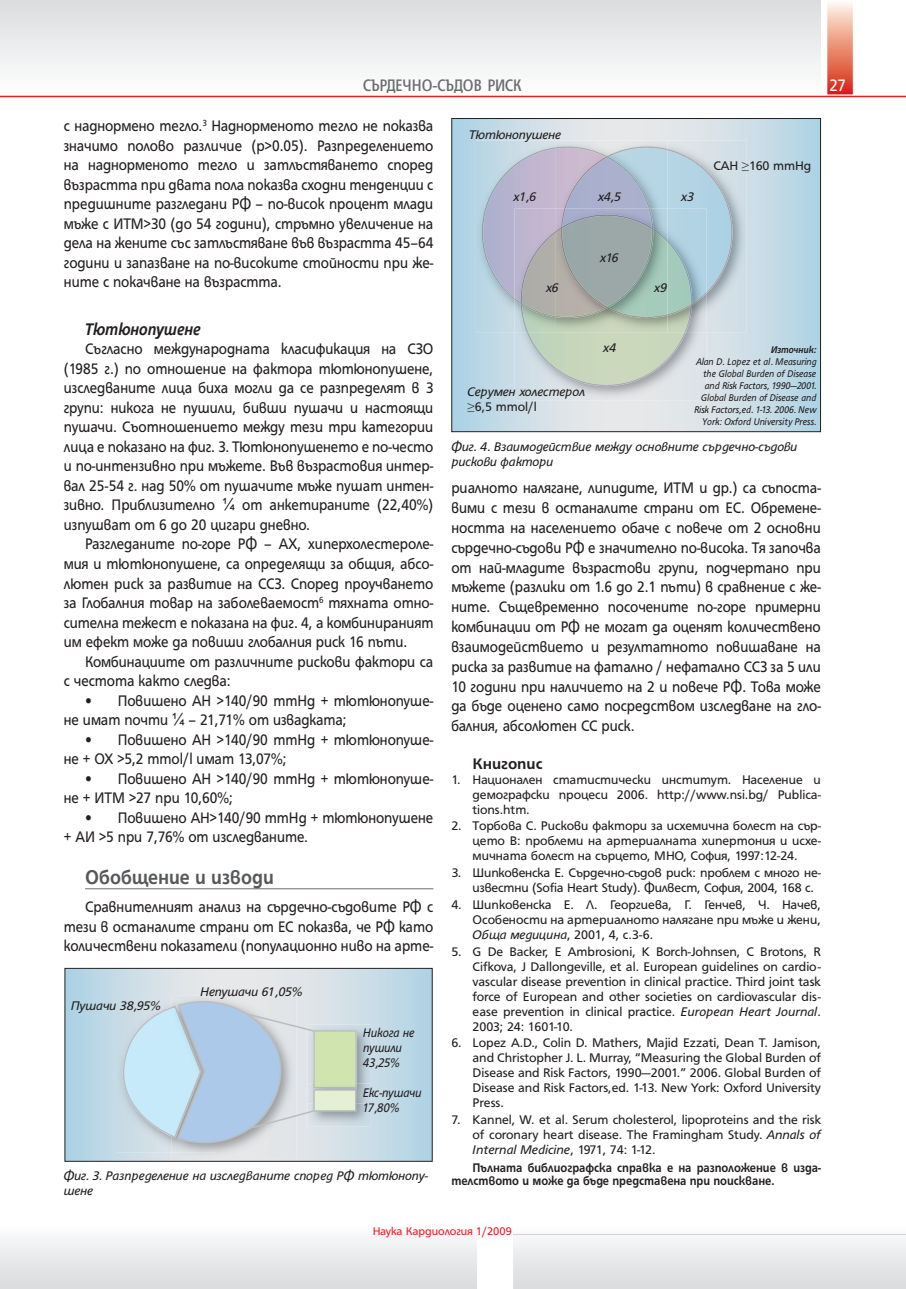
<style>
.page{position:relative;width:906px;height:1289px;background:#fff}
.page>*{position:absolute;margin:0;border:0;box-sizing:border-box;transform-origin:0 0}
.t1{font:700 21.45px "HS Grotesk Bg";color:#57585a;scale:.91 1}
.t2{font:italic 700 18.15px "HS Grotesk Bg";letter-spacing:-.015em;color:#231f20;scale:.89 1}
.t3{font:condensed 18px "HS Grotesk Bg";color:#6c6d70}
.t4{font:18px "HS Grotesk Bg";color:#fff;scale:.9 1}
.t5{font:16.5px/19.5px "HS Grotesk Bg";color:#231f20;text-align:justify;scale:.9 1}
.t6{font:700 16.5px "HS Grotesk Bg";color:#231f20}
.t7{font:13.5px/15px "HS Grotesk Bg";color:#231f20;text-align:justify}
.t8{font:italic 13.5px/15px "HS Grotesk Bg";letter-spacing:-.01em;color:#231f20}
.t9{font:700 13.5px/13.5px "HS Grotesk Bg";color:#231f20;scale:.9 1}
.t10{font:italic 13.5px/15px "HS Grotesk Bg";letter-spacing:-.01em;color:#231f20;scale:.9 1}
.t11{font:12px "HS Grotesk Bg";color:#ee1d23}
.t12{font:italic 10.5px/12px "HS Grotesk Bg";color:#231f20;text-align:right;scale:.9 1}
.t13{font:italic 700 10.5px "HS Grotesk Bg";color:#231f20;scale:.9 1}
.s1{font-family:"Arial"}
.s2{font-style:italic}
</style>
<div class="page">
<svg style="left:827px;top:3px;width:26px;height:91px;background:#ea8e7a"></svg>
<div style="left:0;top:1225px;width:906px;height:63px;background:linear-gradient(to bottom,#fdfdfd,#d9dadd)"></div>
<hr style="left:0;top:96px;width:906px;height:1px;background:#ee1d23">
<div style="left:0;top:0;width:821px;height:94px;background:linear-gradient(to bottom,#dbdcde,#fefefe)"></div>
<hr style="left:511px;top:1233px;width:395px;height:1px;background:#d1d2d4">
<div style="left:477px;top:1225px;width:36px;height:63px;background:#fff"></div>
<svg style="left:451px;top:118px;width:370px;height:314px;background:#c3d8e3"></svg>
<hr style="left:85px;top:888px;width:348px;height:1px;background:#6c6d70">
<svg style="left:64px;top:967px;width:369px;height:194px;background:#bfd5e1"></svg>
<img style="left:117px;top:999px;width:2px;height:153px">
<img style="left:171px;top:1153px;width:125px;height:4px">
<img style="left:357px;top:1024px;width:14px;height:59px">
<img style="left:357px;top:1103px;width:14px;height:23px">
<img style="left:357px;top:1083px;width:14px;height:20px">
<svg style="left:119px;top:992px;width:238px;height:161px;background:#c6d8e2"></svg>
<img style="left:476px;top:141px;width:270px;height:191px">
<img style="left:555px;top:146px;width:112px;height:2px">
<img style="left:653px;top:148px;width:14px;height:61px">
<img style="left:515px;top:332px;width:191px;height:68px">
<img style="left:515px;top:317px;width:5px;height:15px">
<img style="left:692px;top:315px;width:14px;height:17px">
<img style="left:653px;top:209px;width:14px;height:19px">
<img style="left:528px;top:315px;width:156px;height:17px">
<img style="left:555px;top:317px;width:91px;height:1px">
<img style="left:653px;top:242px;width:14px;height:72px">
<img style="left:646px;top:314px;width:21px;height:4px">
<img style="left:520px;top:317px;width:8px;height:15px">
<svg style="left:526px;top:332px;width:160px;height:54px;background:#c7d4c2"></svg>
<img style="left:684px;top:315px;width:8px;height:17px">
<img style="left:653px;top:228px;width:14px;height:14px">
<svg style="left:667px;top:149px;width:65px;height:166px;background:#b2ced8"></svg>
<svg style="left:481px;top:147px;width:172px;height:170px;background:#aeb4c0"></svg>
<p class="t3" style="left:363px;top:79px;width:160px">СЪРДЕЧНО-СЪДОВ РИСК</p>
<p class="t4" style="left:829px;top:78px;width:20px">27</p>
<p class="t5" style="left:64px;top:117px;width:412px">с наднормено тегло.<sup>3</sup> Наднорменото тегло не показва значимо полово различие (р&gt;0.05). Разпределението на наднорменото тегло и затлъстяването според възрастта при двата пола показва сходни тенденции с предишните разгледани РФ – по-висок процент млади мъже с ИТМ&gt;30 (до 54 години), стръмно увеличение на дела на жените със затлъстяване във възрастта 45–64 години и запазване на по-високите стойности при же&shy;ните с покачване на възрастта.</p>
<p class="t2" style="left:85px;top:322px;width:132px">Тютюнопушене</p>
<p class="t5" style="left:64px;top:340px;width:412px;text-indent:21px">Съгласно международната класификация на СЗО (1985 г.) по отношение на фактора тютюнопушене, изследваните лица биха могли да се разпределят в 3 групи: никога не пушили, бивши пушачи и настоящи пушачи. Съотношението между тези три категории лица е показано на фиг. 3. Тютюнопушенето е по-често и по-интензивно при мъжете. Във възрастовия интер&shy;вал 25-54 г. над 50% от пушачите мъже пушат интен&shy;зивно. Приблизително <span class="s1">¼</span> от анкетираните (22,40%) изпушват от 6 до 20 цигари дневно.</p>
<p class="t5" style="left:64px;top:535px;width:412px;text-indent:21px">Разгледаните по-горе РФ – АХ, хиперхолестероле&shy;мия и тютюнопушене, са определящи за общия, абсо&shy;лютен риск за развитие на ССЗ. Според проучването за Глобалния товар на заболеваемост<sup>6</sup> тяхната отно&shy;сителна тежест е показана на фиг. 4, а комбинираният им ефект може да повиши глобалния риск 16 пъти.</p>
<p class="t5" style="left:64px;top:652px;width:412px;text-indent:21px">Комбинациите от различните рискови фактори са с честота както следва:</p>
<p class="t5" style="left:64px;top:691px;width:412px;text-indent:21px">• Повишено АН &gt;140/90 mmHg + тютюнопуше&shy;не имат почти <span class="s1">¼</span> – 21,71% от извадката;</p>
<p class="t5" style="left:64px;top:730px;width:412px;text-indent:21px">• Повишено АН &gt;140/90 mmHg + тютюнопуше&shy;не + ОХ &gt;5,2 mmol/l имат 13,07%;</p>
<p class="t5" style="left:64px;top:769px;width:412px;text-indent:21px">• Повишено АН &gt;140/90 mmHg + тютюнопуше&shy;не + ИТМ &gt;27 при 10,60%;</p>
<p class="t5" style="left:64px;top:808px;width:412px;text-indent:21px">• Повишено АН&gt;140/90 mmHg + тютюнопушене + АИ &gt;5 при 7,76% от изследваните.</p>
<h1 class="t1" style="left:85px;top:869px;width:209px">Обобщение и изводи</h1>
<p class="t5" style="left:64px;top:898px;width:412px;text-indent:21px">Сравнителният анализ на сърдечно-съдовите РФ с тези в останалите страни от ЕС показва, че РФ като количествени показатели (популационно ниво на арте-</p>
<p class="t8" style="left:71px;top:999px;width:91px">Пушачи 38,95%</p>
<p class="t8" style="left:200px;top:984px;width:104px">Непушачи 61,05%</p>
<p class="t10" style="left:363px;top:1026px;width:59px">Никога не пушили<br>43,25%</p>
<p class="t10" style="left:363px;top:1086px;width:66px">Екс-пушачи<br>17,80%</p>
<p class="t8" style="left:64px;top:1169px;width:366px">Фиг. 3. Разпределение на изследваните според РФ тютюнопу&shy;шене</p>
<p class="t8" style="left:470px;top:128px;width:93px">Тютюнопушене</p>
<p class="t8" style="left:513px;top:191px;width:24px">x1,6</p>
<p class="t8" style="left:598px;top:191px;width:24px">x4,5</p>
<p class="t8" style="left:681px;top:191px;width:14px">x3</p>
<p class="t8" style="left:600px;top:251px;width:20px">x16</p>
<p class="t8" style="left:546px;top:281px;width:14px">x6</p>
<p class="t8" style="left:654px;top:281px;width:14px">x9</p>
<p class="t7" style="left:713px;top:160px;width:99px">CAH ≥160 mmHg</p>
<p class="t8" style="left:467px;top:385px;width:119px">Серумен холестерол</p>
<p class="t7" style="left:467px;top:400px;width:71px">≥6,5 mmol/l</p>
<p class="t8" style="left:603px;top:341px;width:14px">x4</p>
<p class="t13" style="left:771px;top:346px;width:52px">Източник:</p>
<p class="t12" style="left:694px;top:357px;width:137px">Alan D. Lopez et al. Measuring the Global Burden of Disease and Risk Factors, 1990—2001.<br>Global Burden of Disease and<br>Risk Factors,ed. 1-13. 2006. New<br>York: Oxford University Press.</p>
<p class="t8" style="left:451px;top:440px;width:348px">Фиг. 4. Взаимодействие между основните сърдечно-съдови рискови фактори</p>
<p class="t5" style="left:451px;top:479px;width:412px">риалното налягане, липидите, ИТМ и др.) са съпоста&shy;вими с тези в останалите страни от ЕС. Обремене&shy;ността на населението обаче с повече от 2 основни сърдечно-съдови РФ е значително по-висока. Тя започва от най-младите възрастови групи, подчертано при мъжете (разлики от 1.6 до 2.1 пъти) в сравнение с же&shy;ните. Същевременно посочените по-горе примерни комбинации от РФ не могат да оценят количествено взаимодействието и резултатното повишаване на риска за развитие на фатално / нефатално ССЗ за 5 или 10 години при наличието на 2 и повече РФ. Това може да бъде оценено само посредством изследване на гло&shy;балния, абсолютен СС риск.</p>
<p class="t6" style="left:472px;top:757px;width:71px">Книгопис</p>
<p class="t7" style="left:472px;top:772px;width:350px;text-indent:-21px">1. Национален статистически институт. Население и демографски процеси 2006. http://www.nsi.bg/ Publica&shy;tions.htm.</p>
<p class="t7" style="left:472px;top:819px;width:350px;text-indent:-21px">2. Торбова С. Рискови фактори за исхемична болест на сър&shy;цето В: проблеми на артериалната хипертония и исхе&shy;мичната болест на сърцето, МНО, София, 1997:12-24.</p>
<p class="t7" style="left:472px;top:866px;width:350px;text-indent:-21px">3. Шипковенска Е. Сърдечно-съдов риск: проблем с много не&shy;известни (Sofia Heart Study). Филвест, София, 2004, 168 с.</p>
<p class="t7" style="left:472px;top:898px;width:350px;text-indent:-21px">4. Шипковенска Е. Л. Георгиева, Г. Генчев, Ч. Начев, Особености на артериалното налягане при мъже и жени, <span class="s2">Обща медицина</span>, 2001, 4, с.3-6.</p>
<p class="t7" style="left:472px;top:944px;width:350px;text-indent:-21px">5. G De Backer, E Ambrosioni, K Borch-Johnsen, C Brotons, R Cifkova, J Dallongeville, et al. European guidelines on cardio&shy;vascular disease prevention in clinical practice. Third joint task force of European and other societies on cardiovascular dis&shy;ease prevention in clinical practice. <span class="s2">European Heart Journal</span>.<br>2003; 24: 1601-10.</p>
<p class="t7" style="left:472px;top:1036px;width:350px;text-indent:-21px">6. Lopez A.D., Colin D. Mathers, Majid Ezzati, Dean T. Jamison, and Christopher J. L. Murray, “Measuring the Global Burden of Disease and Risk Factors, 1990—2001.” 2006. Global Burden of Disease and Risk Factors,ed. 1-13. New York: Oxford University Press.</p>
<p class="t7" style="left:472px;top:1113px;width:350px;text-indent:-21px">7. Kannel, W. et al. Serum cholesterol, lipoproteins and the risk of coronary heart disease. The Framingham Study. <span class="s2">Annals of Internal Medicine</span>, 1971, 74: 1-12.</p>
<p class="t9" style="left:451px;top:1161px;width:412px;text-indent:21px">Пълната библиографска справка е на разположение в изда&shy;телството и може да бъде представена при поискване.</p>
<p class="t11" style="left:373px;top:1226px;width:141px">Наука Кардиология 1/2009</p>
</div>
